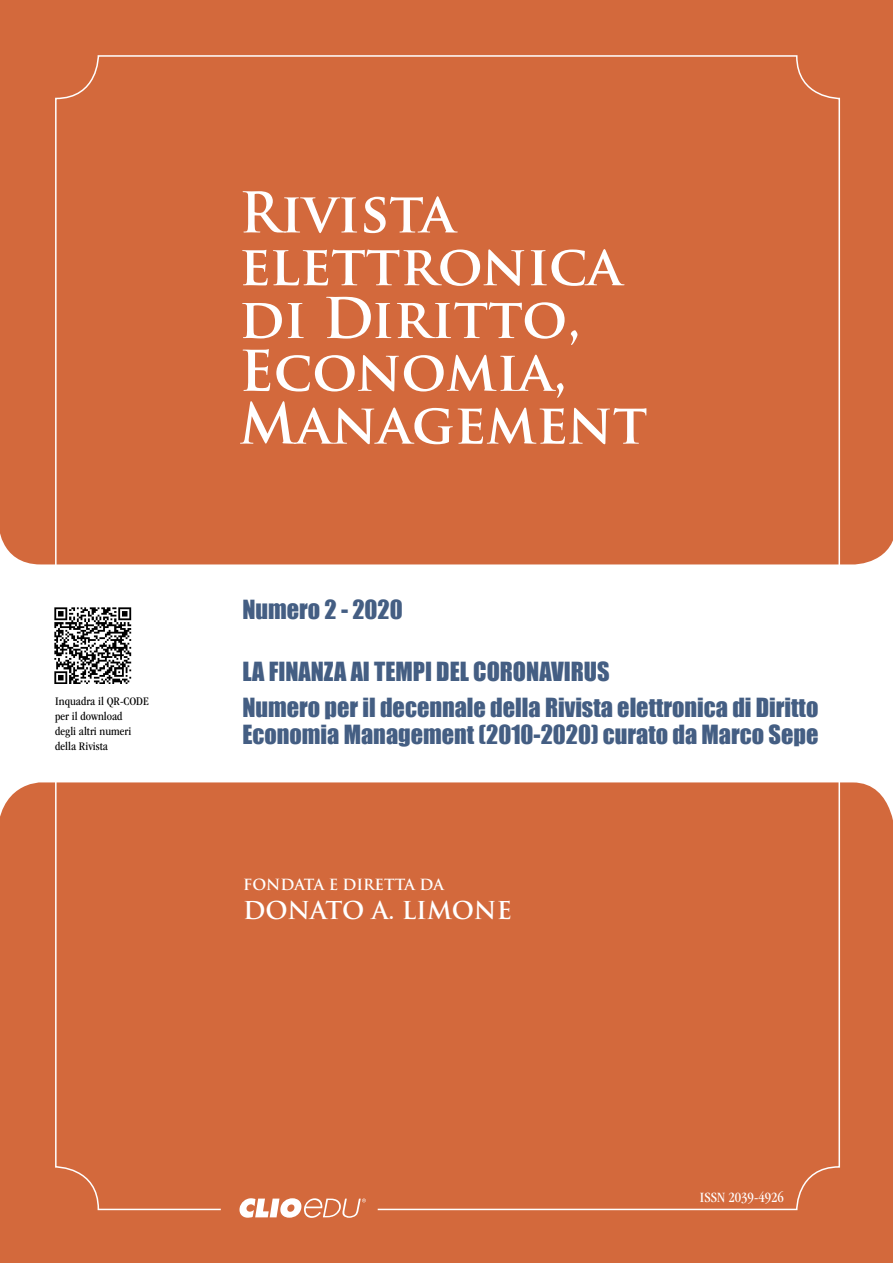
<style>
.page{position:relative;width:893px;height:1263px;background:#fff}
.page>*{position:absolute;margin:0;border:0;box-sizing:border-box;transform-origin:0 0}
.t1{font:700 54.6px/52.8px "Trajan Pro";color:#fff}
.t2{font:24.3px/35.5px "Impact";color:#445e83}
.t3{font:700 24px "Trajan Pro";letter-spacing:-.005em;color:#fff}
.t4{font:700 15px "Trajan Pro";color:#fff}
.t5{font:condensed 14.7px "ITC Garamond Std";color:#fff}
.t6{font:condensed 12px/15px "ITC Garamond Std";color:#000}
</style>
<div class="page">
<div style="left:0;top:0;width:893px;height:564px;background:#d3693c"></div>
<div style="left:0;top:782px;width:893px;height:481px;background:#d3693c"></div>
<svg style="left:221px;top:1188px;width:157px;height:40px;background:#da825c"></svg>
<img style="left:54px;top:607px;width:78px;height:76px">
<p class="t6" style="left:55px;top:694px;width:95px">Inquadra il QR-CODE per il download<br>degli altri numeri della Rivista</p>
<h1 class="t1" style="left:239px;top:187px;width:410px">Rivista elettronica di Diritto,<br>Economia,<br>Management</h1>
<p class="t2" style="left:242px;top:591px;width:162px">Numero 2 - 2020</p>
<p class="t2" style="left:242px;top:654px;width:577px">LA FINANZA AI TEMPI DEL CORONAVIRUS<br>Numero per il decennale della Rivista elettronica di Diritto</p>
<p class="t2" style="left:242px;top:716px;width:577px">Economia Management (2010-2020) curato da Marco Sepe</p>
<p class="t4" style="left:243px;top:875px;width:202px">FONDATA E DIRETTA DA</p>
<p class="t3" style="left:243px;top:895px;width:270px">DONATO A. LIMONE</p>
<p class="t5" style="left:700px;top:1189px;width:85px">ISSN 2039-4926</p>
</div>
